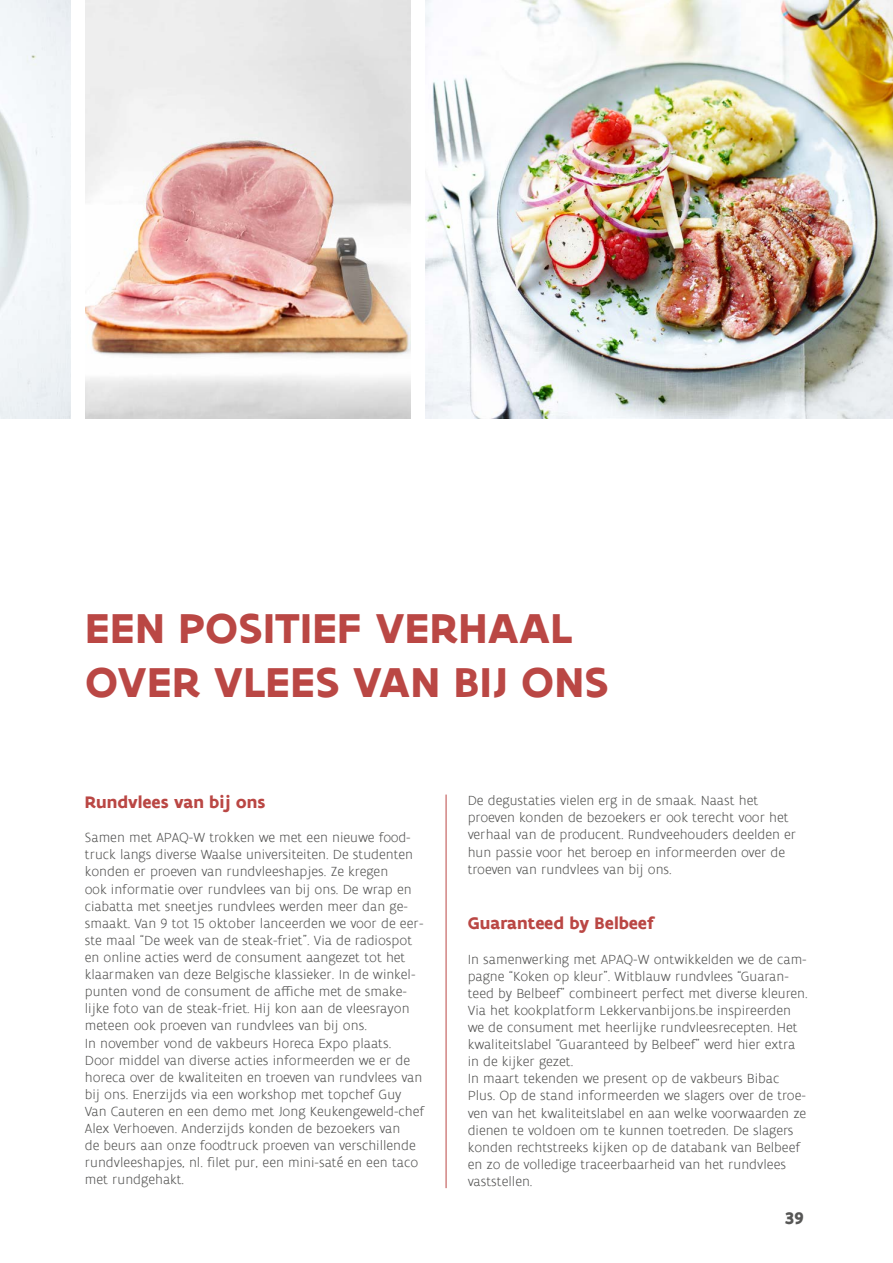
<style>
.page{position:relative;width:893px;height:1263px;background:#fff}
.page>*{position:absolute;margin:0;border:0;box-sizing:border-box;transform-origin:0 0}
.t1{font:700 45px/54px "Flanders Art Sans";letter-spacing:.005em;color:#ba4744}
.t2{font:700 18px "Flanders Art Sans";color:#ba4744}
.t3{font:700 18px "Flanders Art Sans";color:#575756}
.t4{font:300 14.25px/17.1px "Flanders Art Sans";color:#575756}
</style>
<div class="page">
<img style="left:0;top:0;width:70px;height:419px">
<img style="left:85px;top:0;width:325px;height:419px">
<img style="left:425px;top:0;width:468px;height:419px">
<hr style="left:446px;top:794px;width:1px;height:394px;background:#ba4744">
<h1 class="t1" style="left:85px;top:602px;width:525px">EEN POSITIEF VERHAAL<br>OVER VLEES VAN BIJ ONS</h1>
<p class="t2" style="left:85px;top:791px;width:182px">Rundvlees van bij ons</p>
<p class="t4" style="left:85px;top:829px;width:341px">Samen met APAQ-W trokken we met een nieuwe food&shy;truck langs diverse Waalse universiteiten. De studenten konden er proeven van rundvleeshapjes. Ze kregen<br>ook informatie over rundvlees van bij ons. De wrap en ciabatta met sneetjes rundvlees werden meer dan ge&shy;smaakt. Van 9 tot 15 oktober lanceerden we voor de eer&shy;ste maal “De week van de steak-friet”. Via de radiospot en online acties werd de consument aangezet tot het klaarmaken van deze Belgische klassieker. In de winkel&shy;punten vond de consument de affiche met de smake&shy;lijke foto van de steak-friet. Hij kon aan de vleesrayon meteen ook proeven van rundvlees van bij ons.<br>In november vond de vakbeurs Horeca Expo plaats.<br>Door middel van diverse acties informeerden we er de horeca over de kwaliteiten en troeven van rundvlees van bij ons. Enerzijds via een workshop met topchef Guy Van Cauteren en een demo met Jong Keukengeweld-chef Alex Verhoeven. Anderzijds konden de bezoekers van<br>de beurs aan onze foodtruck proeven van verschillende rundvleeshapjes, nl. filet pur, een mini-saté en een taco met rundgehakt.</p>
<p class="t4" style="left:468px;top:792px;width:330px">De degustaties vielen erg in de smaak. Naast het proeven konden de bezoekers er ook terecht voor het verhaal van de producent. Rundveehouders deelden er hun passie voor het beroep en informeerden over de troeven van rundvlees van bij ons.</p>
<p class="t2" style="left:468px;top:912px;width:187px">Guaranteed by Belbeef</p>
<p class="t4" style="left:468px;top:951px;width:341px">In samenwerking met APAQ-W ontwikkelden we de cam&shy;pagne “Koken op kleur”. Witblauw rundvlees “Guaran&shy;teed by Belbeef” combineert perfect met diverse kleuren.<br>Via het kookplatform Lekkervanbijons.be inspireerden we de consument met heerlijke rundvleesrecepten. Het kwaliteitslabel “Guaranteed by Belbeef” werd hier extra in de kijker gezet.<br>In maart tekenden we present op de vakbeurs Bibac Plus. Op de stand informeerden we slagers over de troe&shy;ven van het kwaliteitslabel en aan welke voorwaarden ze dienen te voldoen om te kunnen toetreden. De slagers konden rechtstreeks kijken op de databank van Belbeef en zo de volledige traceerbaarheid van het rundvlees vaststellen.</p>
<p class="t3" style="left:785px;top:1207px;width:21px">39</p>
</div>
